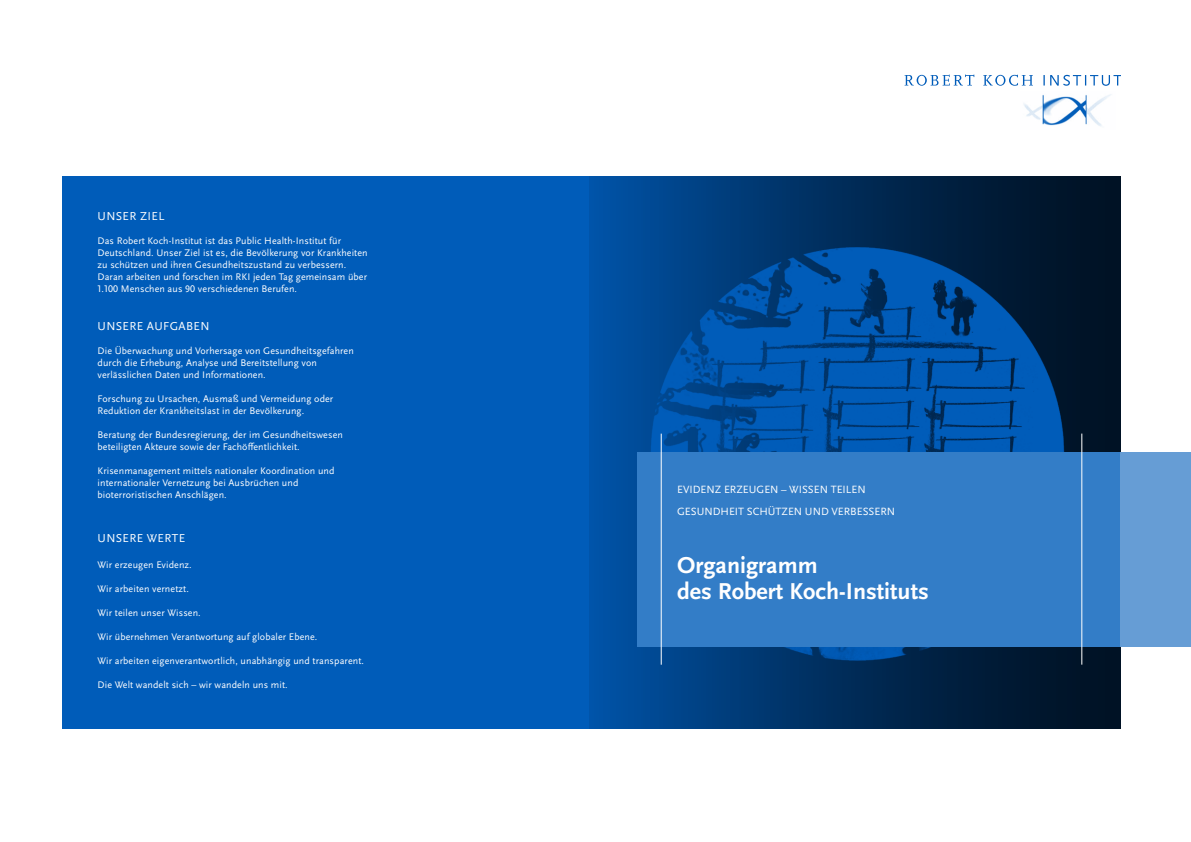
<style>
.page{position:relative;width:1191px;height:842px;background:#fff}
.page>*{position:absolute;margin:0;border:0;box-sizing:border-box;transform-origin:0 0}
.t1{font:700 24px/26px "Scala Sans Pro";color:#fff}
.t2{font:12px "Scala Sans Pro";letter-spacing:.03em;color:#fff}
.t3{font:11px/22.5px "Scala Sans Pro";color:#fff}
.t4{font:10px/12px "Scala Sans Pro";letter-spacing:.01em;color:#fff}
</style>
<div class="page">
<img style="left:588px;top:176px;width:532px;height:553px">
<div style="left:637px;top:452px;width:492px;height:194px;background:#337dc7"></div>
<div style="left:1120px;top:452px;width:71px;height:194px;background:#669dd5"></div>
<hr style="left:660px;top:434px;width:1px;height:231px;background:#fff">
<hr style="left:1081px;top:434px;width:1px;height:231px;background:#fff">
<svg style="left:904px;top:75px;width:216px;height:11px"></svg>
<img style="left:1023px;top:94px;width:88px;height:33px">
<div style="left:62px;top:176px;width:526px;height:553px;background:#005cb9"></div>
<p class="t2" style="left:98px;top:209px;width:68px">unser ziel</p>
<p class="t4" style="left:98px;top:235px;width:272px">Das Robert Koch-I nstitut ist das Public H ealth-I nstitut für Deutschland. U nser Ziel ist es, die Bevölkerung vor Krankheiten zu schützen und ihren Gesundheitszustand zu verbessern.<br>Daran arbeiten und forschen im RKI jeden Tag gemeinsam über 1.100 Menschen aus 90 verschiedenen Berufen.</p>
<p class="t2" style="left:98px;top:319px;width:113px">U nsere Aufgaben</p>
<p class="t4" style="left:98px;top:345px;width:258px">Die Ü berwachung und Vorhersage von Gesundheitsgefahren durch die Erhebung, Analyse und Bereitstellung von verlässlichen Daten und I nformationen.</p>
<p class="t4" style="left:98px;top:393px;width:237px">Forschung zu U rsachen, Ausmaß und Vermeidung oder<br>Reduktion der Krankheitslast in der Bevölkerung.</p>
<p class="t4" style="left:98px;top:429px;width:247px">Beratung der Bundesregierung, der im Gesundheitswesen beteiligten Akteure sowie der Fachöffentlichkeit.</p>
<p class="t4" style="left:98px;top:465px;width:238px">Krisenmanagement mittels nationaler Koordination und internationaler Vernetzung bei Ausbrüchen und bioterroristischen Anschlägen.</p>
<p class="t2" style="left:98px;top:531px;width:89px">unsere Werte</p>
<p class="t4" style="left:98px;top:559px;width:96px">Wir erzeugen Evidenz.</p>
<p class="t4" style="left:98px;top:583px;width:93px">Wir arbeiten vernetzt.</p>
<p class="t4" style="left:98px;top:607px;width:105px">Wir teilen unser Wissen.</p>
<p class="t4" style="left:98px;top:631px;width:221px">Wir übernehmen Verantwortung auf globaler Ebene.</p>
<p class="t4" style="left:98px;top:655px;width:268px">Wir arbeiten eigenverantwortlich, unabhängig und transparent.</p>
<p class="t4" style="left:98px;top:679px;width:192px">Die Welt wandelt sich – wir wandeln uns mit.</p>
<p class="t3" style="left:677px;top:478px;width:219px">evidenz erzeugen – wissen teilen gesundheit schützen und verbessern</p>
<h1 class="t1" style="left:677px;top:553px;width:253px">Organigramm<br>des Robert Koch-Instituts</h1>
</div>
